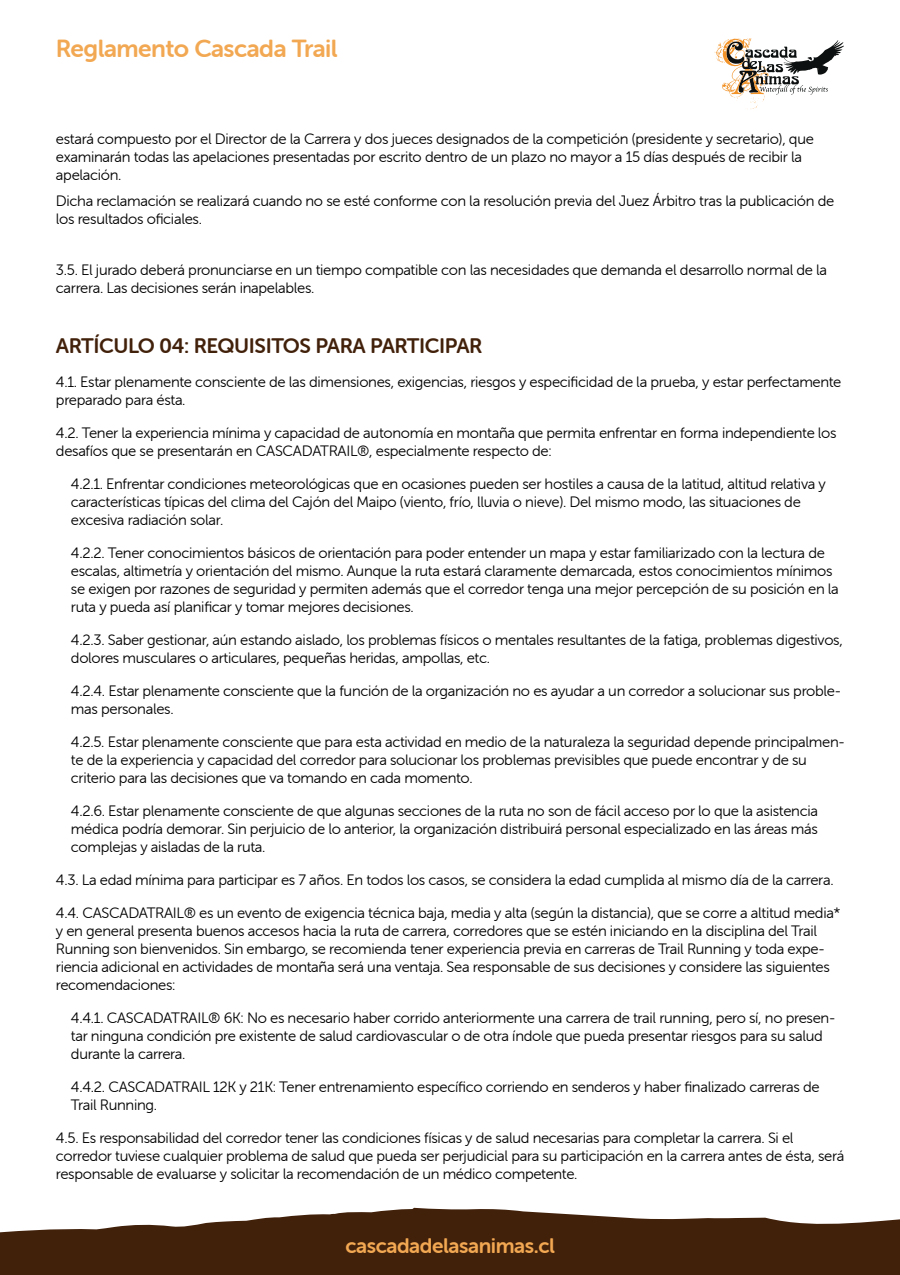
<style>
.page{position:relative;width:900px;height:1275px;background:#fff}
.page>*{position:absolute;margin:0;border:0;box-sizing:border-box;transform-origin:0 0}
.t1{font:24.75px "Museo Sans Rounded 700";letter-spacing:-.02em;color:#f2a852}
.t2{font:21px "Museo Sans Rounded 700";letter-spacing:-.02em;color:#42210b}
.t3{font:21px "Museo Sans Rounded 700";letter-spacing:-.02em;color:#f2a852}
.t4{font:15px/18px "Museo Sans Rounded 300";letter-spacing:-.02em;color:#000}
</style>
<div class="page">
<svg style="left:714px;top:38px;width:130px;height:71px"></svg>
<svg style="left:0;top:1207px;width:900px;height:68px;fill:#42210b"></svg>
<h1 class="t1" style="left:56px;top:35px;width:283px">Reglamento Cascada Trail</h1>
<p class="t4" style="left:56px;top:130px;width:759px">estará compuesto por el Director de la Carrera y dos jueces designados de la competición (presidente y secretario), que examinarán todas las apelaciones presentadas por escrito dentro de un plazo no mayor a 15 días después de recibir la apelación.</p>
<p class="t4" style="left:56px;top:192px;width:780px">Dicha reclamación se realizará cuando no se esté conforme con la resolución previa del Juez Árbitro tras la publicación de los resultados oficiales.</p>
<p class="t4" style="left:56px;top:261px;width:773px">3.5. El jurado deberá pronunciarse en un tiempo compatible con las necesidades que demanda el desarrollo normal de la carrera. Las decisiones serán inapelables.</p>
<h2 class="t2" style="left:56px;top:334px;width:428px">ARTÍCULO 04: REQUISITOS PARA PARTICIPAR</h2>
<p class="t4" style="left:56px;top:373px;width:787px">4.1. Estar plenamente consciente de las dimensiones, exigencias, riesgos y especificidad de la prueba, y estar perfectamente preparado para ésta.</p>
<p class="t4" style="left:56px;top:424px;width:782px">4.2. Tener la experiencia mínima y capacidad de autonomía en montaña que permita enfrentar en forma independiente los desafíos que se presentarán en CASCADATRAIL®, especialmente respecto de:</p>
<p class="t4" style="left:71px;top:475px;width:757px">4.2.1. Enfrentar condiciones meteorológicas que en ocasiones pueden ser hostiles a causa de la latitud, altitud relativa y características típicas del clima del Cajón del Maipo (viento, frío, lluvia o nieve). Del mismo modo, las situaciones de excesiva radiación solar.</p>
<p class="t4" style="left:71px;top:544px;width:769px">4.2.2. Tener conocimientos básicos de orientación para poder entender un mapa y estar familiarizado con la lectura de escalas, altimetría y orientación del mismo. Aunque la ruta estará claramente demarcada, estos conocimientos mínimos se exigen por razones de seguridad y permiten además que el corredor tenga una mejor percepción de su posición en la ruta y pueda así planificar y tomar mejores decisiones.</p>
<p class="t4" style="left:71px;top:631px;width:774px">4.2.3. Saber gestionar, aún estando aislado, los problemas físicos o mentales resultantes de la fatiga, problemas digestivos, dolores musculares o articulares, pequeñas heridas, ampollas, etc.</p>
<p class="t4" style="left:71px;top:682px;width:772px">4.2.4. Estar plenamente consciente que la función de la organización no es ayudar a un corredor a solucionar sus proble&shy;mas personales.</p>
<p class="t4" style="left:71px;top:733px;width:775px">4.2.5. Estar plenamente consciente que para esta actividad en medio de la naturaleza la seguridad depende principalmen&shy;te de la experiencia y capacidad del corredor para solucionar los problemas previsibles que puede encontrar y de su criterio para las decisiones que va tomando en cada momento.</p>
<p class="t4" style="left:71px;top:802px;width:749px;text-align:justify">4.2.6. Estar plenamente consciente de que algunas secciones de la ruta no son de fácil acceso por lo que la asistencia médica podría demorar. Sin perjuicio de lo anterior, la organización distribuirá personal especializado en las áreas más complejas y aisladas de la ruta.</p>
<p class="t4" style="left:56px;top:871px;width:779px">4.3. La edad mínima para participar es 7 años. En todos los casos, se considera la edad cumplida al mismo día de la carrera.</p>
<p class="t4" style="left:56px;top:904px;width:786px">4.4. CASCADATRAIL® es un evento de exigencia técnica baja, media y alta (según la distancia), que se corre a altitud media* y en general presenta buenos accesos hacia la ruta de carrera, corredores que se estén iniciando en la disciplina del Trail Running son bienvenidos. Sin embargo, se recomienda tener experiencia previa en carreras de Trail Running y toda expe&shy;riencia adicional en actividades de montaña será una ventaja. Sea responsable de sus decisiones y considere las siguientes recomendaciones:</p>
<p class="t4" style="left:71px;top:1009px;width:766px">4.4.1. CASCADATRAIL® 6K: No es necesario haber corrido anteriormente una carrera de trail running, pero sí, no presen&shy;tar ninguna condición pre existente de salud cardiovascular o de otra índole que pueda presentar riesgos para su salud durante la carrera.</p>
<p class="t4" style="left:71px;top:1078px;width:750px">4.4.2. CASCADATRAIL 12K y 21K: Tener entrenamiento específico corriendo en senderos y haber finalizado carreras de<br>Trail Running.</p>
<p class="t4" style="left:56px;top:1129px;width:790px">4.5. Es responsabilidad del corredor tener las condiciones físicas y de salud necesarias para completar la carrera. Si el corredor tuviese cualquier problema de salud que pueda ser perjudicial para su participación en la carrera antes de ésta, será responsable de evaluarse y solicitar la recomendación de un médico competente.</p>
<h2 class="t3" style="left:345px;top:1234px;width:211px">cascadadelasanimas.cl</h2>
</div>
